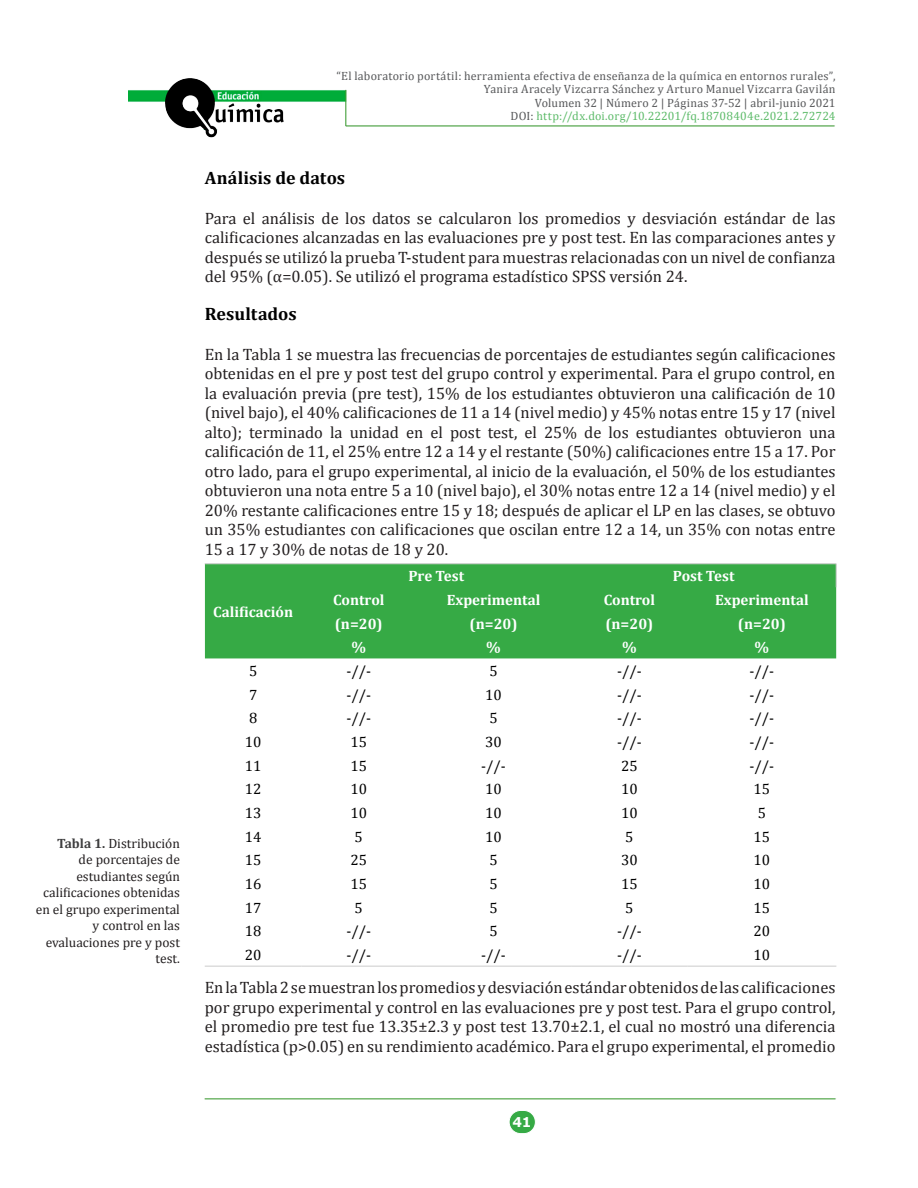
<style>
.page{position:relative;width:918px;height:1188px;background:#fff}
.page>*{position:absolute;margin:0;border:0;box-sizing:border-box;transform-origin:0 0}
.Subtitulo{font:700 18px "Cambria";letter-spacing:.005em;color:#000}
.P-SinSan{font:16.5px/19.5px "Cambria";color:#231f20;text-align:justify}
.TabCenter{font:15px "Cambria";color:#000}
.TabCabeza{font:700 15px "Cambria";color:#fff}
.PieImg{font:13.5px/16.5px "Cambria";color:#231f20;text-align:right}
.t1{font:700 13.5px "Verdana";color:#fff}
.t2{font:12px/13.5px "Cambria";letter-spacing:.02em;color:#57585a;text-align:right}
.s1{font-weight:700;color:#3e3e3f}
.s2{color:#5ebb6a}
</style>
<div class="page">
<img style="left:128px;top:78px;width:217px;height:59px">
<hr style="left:345px;top:125px;width:491px;height:2px;background:#8ac084">
<hr style="left:346px;top:126px;width:489px;height:1px;background:#3fa535">
<hr style="left:345px;top:89px;width:2px;height:38px;background:#231f20;opacity:.44">
<hr style="left:346px;top:90px;width:1px;height:36px;background:#3fa535">
<div style="left:509px;top:1110px;width:26px;height:24px;background:#36aa45;border-radius:12px"></div>
<div style="left:509px;top:1110px;width:27px;height:24px;border:1px solid #fff;border-radius:12px"></div>
<hr style="left:204px;top:1098px;width:632px;height:2px;background:#7cbb75">
<hr style="left:205px;top:1099px;width:631px;height:1px;background:#3fa535">
<div style="left:205px;top:565px;width:631px;height:93px;background:#36aa45"></div>
<hr style="left:205px;top:564px;width:97px;height:1px;background:#cbcbcb">
<hr style="left:302px;top:564px;width:114px;height:1px;background:#cbcbcb">
<hr style="left:416px;top:564px;width:155px;height:1px;background:#cbcbcb">
<hr style="left:571px;top:564px;width:117px;height:1px;background:#cbcbcb">
<hr style="left:688px;top:564px;width:148px;height:1px;background:#cbcbcb">
<svg style="left:836px;top:564px;width:1px;height:23px"></svg>
<hr style="left:205px;top:966px;width:97px;height:1px;background:#cbcbcb">
<hr style="left:302px;top:966px;width:114px;height:1px;background:#cbcbcb">
<hr style="left:416px;top:966px;width:155px;height:1px;background:#cbcbcb">
<hr style="left:571px;top:966px;width:117px;height:1px;background:#cbcbcb">
<hr style="left:688px;top:966px;width:148px;height:1px;background:#cbcbcb">
<p class="PieImg" style="left:36px;top:835px;width:146px"><span class="s1">Tabla 1.</span> Distribución<br>de porcentajes de estudiantes según calificaciones obtenidas en el grupo experimental y control en las evaluaciones pre y post test.</p>
<p class="t2" style="left:336px;top:69px;width:501px">“El laboratorio portátil: herramienta efectiva de enseñanza de la química en entornos rurales”, Yanira Aracely Vizcarra Sánchez y Arturo Manuel Vizcarra Gavilán<br>Volumen 32 | Número 2 | Páginas 37-52 | abril-junio 2021<br>DOI: <span class="s2">http://dx.doi.org/10.22201/fq.18708404e.2021.2.72724</span></p>
<p class="Subtitulo" style="left:205px;top:165px;width:142px">Análisis de datos</p>
<p class="P-SinSan" style="left:205px;top:208px;width:632px">Para el análisis de los datos se calcularon los promedios y desviación estándar de las calificaciones alcanzadas en las evaluaciones pre y post test. En las comparaciones antes y después se utilizó la prueba T-student para muestras relacionadas con un nivel de confianza del 95% (α=0.05). Se utilizó el programa estadístico SPSS versión 24.</p>
<p class="Subtitulo" style="left:205px;top:301px;width:93px">Resultados</p>
<p class="P-SinSan" style="left:205px;top:344px;width:632px">En la Tabla 1 se muestra las frecuencias de porcentajes de estudiantes según calificaciones obtenidas en el pre y post test del grupo control y experimental. Para el grupo control, en la evaluación previa (pre test), 15% de los estudiantes obtuvieron una calificación de 10 (nivel bajo), el 40% calificaciones de 11 a 14 (nivel medio) y 45% notas entre 15 y 17 (nivel alto); terminado la unidad en el post test, el 25% de los estudiantes obtuvieron una calificación de 11, el 25% entre 12 a 14 y el restante (50%) calificaciones entre 15 a 17. Por otro lado, para el grupo experimental, al inicio de la evaluación, el 50% de los estudiantes obtuvieron una nota entre 5 a 10 (nivel bajo), el 30% notas entre 12 a 14 (nivel medio) y el 20% restante calificaciones entre 15 y 18; después de aplicar el LP en las clases, se obtuvo un 35% estudiantes con calificaciones que oscilan entre 12 a 14, un 35% con notas entre 15 a 17 y 30% de notas de 18 y 20.</p>
<p class="TabCabeza" style="left:213px;top:601px;width:81px">Calificación</p>
<p class="TabCabeza" style="left:408px;top:566px;width:57px">Pre Test</p>
<p class="TabCabeza" style="left:673px;top:566px;width:63px">Post Test</p>
<p class="TabCabeza" style="left:333px;top:589px;width:53px">Control</p>
<p class="TabCabeza" style="left:447px;top:589px;width:95px">Experimental</p>
<p class="TabCabeza" style="left:604px;top:589px;width:53px">Control</p>
<p class="TabCabeza" style="left:715px;top:589px;width:95px">Experimental</p>
<p class="TabCabeza" style="left:335px;top:613px;width:49px">(n=20)</p>
<p class="TabCabeza" style="left:470px;top:613px;width:49px">(n=20)</p>
<p class="TabCabeza" style="left:605px;top:613px;width:49px">(n=20)</p>
<p class="TabCabeza" style="left:738px;top:613px;width:49px">(n=20)</p>
<p class="TabCabeza" style="left:351px;top:637px;width:16px">%</p>
<p class="TabCabeza" style="left:486px;top:637px;width:16px">%</p>
<p class="TabCabeza" style="left:622px;top:637px;width:16px">%</p>
<p class="TabCabeza" style="left:755px;top:637px;width:16px">%</p>
<p class="TabCenter" style="left:249px;top:662px;width:10px">5</p>
<p class="TabCenter" style="left:346px;top:662px;width:26px">-//-</p>
<p class="TabCenter" style="left:489px;top:662px;width:10px">5</p>
<p class="TabCenter" style="left:617px;top:662px;width:26px">-//-</p>
<p class="TabCenter" style="left:750px;top:662px;width:26px">-//-</p>
<p class="TabCenter" style="left:249px;top:686px;width:10px">7</p>
<p class="TabCenter" style="left:346px;top:686px;width:26px">-//-</p>
<p class="TabCenter" style="left:485px;top:686px;width:18px">10</p>
<p class="TabCenter" style="left:617px;top:686px;width:26px">-//-</p>
<p class="TabCenter" style="left:750px;top:686px;width:26px">-//-</p>
<p class="TabCenter" style="left:249px;top:709px;width:10px">8</p>
<p class="TabCenter" style="left:346px;top:709px;width:26px">-//-</p>
<p class="TabCenter" style="left:489px;top:709px;width:10px">5</p>
<p class="TabCenter" style="left:617px;top:709px;width:26px">-//-</p>
<p class="TabCenter" style="left:750px;top:709px;width:26px">-//-</p>
<p class="TabCenter" style="left:245px;top:733px;width:18px">10</p>
<p class="TabCenter" style="left:350px;top:733px;width:18px">15</p>
<p class="TabCenter" style="left:485px;top:733px;width:18px">30</p>
<p class="TabCenter" style="left:617px;top:733px;width:26px">-//-</p>
<p class="TabCenter" style="left:750px;top:733px;width:26px">-//-</p>
<p class="TabCenter" style="left:245px;top:757px;width:18px">11</p>
<p class="TabCenter" style="left:350px;top:757px;width:18px">15</p>
<p class="TabCenter" style="left:481px;top:757px;width:26px">-//-</p>
<p class="TabCenter" style="left:621px;top:757px;width:18px">25</p>
<p class="TabCenter" style="left:750px;top:757px;width:26px">-//-</p>
<p class="TabCenter" style="left:245px;top:780px;width:18px">12</p>
<p class="TabCenter" style="left:350px;top:780px;width:18px">10</p>
<p class="TabCenter" style="left:485px;top:780px;width:18px">10</p>
<p class="TabCenter" style="left:621px;top:780px;width:18px">10</p>
<p class="TabCenter" style="left:754px;top:780px;width:18px">15</p>
<p class="TabCenter" style="left:245px;top:804px;width:18px">13</p>
<p class="TabCenter" style="left:350px;top:804px;width:18px">10</p>
<p class="TabCenter" style="left:485px;top:804px;width:18px">10</p>
<p class="TabCenter" style="left:621px;top:804px;width:18px">10</p>
<p class="TabCenter" style="left:758px;top:804px;width:10px">5</p>
<p class="TabCenter" style="left:245px;top:828px;width:18px">14</p>
<p class="TabCenter" style="left:355px;top:828px;width:10px">5</p>
<p class="TabCenter" style="left:485px;top:828px;width:18px">10</p>
<p class="TabCenter" style="left:625px;top:828px;width:10px">5</p>
<p class="TabCenter" style="left:754px;top:828px;width:18px">15</p>
<p class="TabCenter" style="left:245px;top:851px;width:18px">15</p>
<p class="TabCenter" style="left:350px;top:851px;width:18px">25</p>
<p class="TabCenter" style="left:489px;top:851px;width:10px">5</p>
<p class="TabCenter" style="left:621px;top:851px;width:18px">30</p>
<p class="TabCenter" style="left:754px;top:851px;width:18px">10</p>
<p class="TabCenter" style="left:245px;top:875px;width:18px">16</p>
<p class="TabCenter" style="left:350px;top:875px;width:18px">15</p>
<p class="TabCenter" style="left:489px;top:875px;width:10px">5</p>
<p class="TabCenter" style="left:621px;top:875px;width:18px">15</p>
<p class="TabCenter" style="left:754px;top:875px;width:18px">10</p>
<p class="TabCenter" style="left:245px;top:899px;width:18px">17</p>
<p class="TabCenter" style="left:355px;top:899px;width:10px">5</p>
<p class="TabCenter" style="left:489px;top:899px;width:10px">5</p>
<p class="TabCenter" style="left:625px;top:899px;width:10px">5</p>
<p class="TabCenter" style="left:754px;top:899px;width:18px">15</p>
<p class="TabCenter" style="left:245px;top:922px;width:18px">18</p>
<p class="TabCenter" style="left:346px;top:922px;width:26px">-//-</p>
<p class="TabCenter" style="left:489px;top:922px;width:10px">5</p>
<p class="TabCenter" style="left:617px;top:922px;width:26px">-//-</p>
<p class="TabCenter" style="left:754px;top:922px;width:18px">20</p>
<p class="TabCenter" style="left:245px;top:946px;width:18px">20</p>
<p class="TabCenter" style="left:346px;top:946px;width:26px">-//-</p>
<p class="TabCenter" style="left:481px;top:946px;width:26px">-//-</p>
<p class="TabCenter" style="left:617px;top:946px;width:26px">-//-</p>
<p class="TabCenter" style="left:754px;top:946px;width:18px">10</p>
<p class="P-SinSan" style="left:205px;top:978px;width:632px">En la Tabla 2 se muestran los promedios y desviación estándar obtenidos de las calificaciones por grupo experimental y control en las evaluaciones pre y post test. Para el grupo control, el promedio pre test fue 13.35±2.3 y post test 13.70±2.1, el cual no mostró una diferencia estadística (p&gt;0.05) en su rendimiento académico. Para el grupo experimental, el promedio</p>
<p class="t1" style="left:513px;top:1113px;width:20px">41</p>
</div>
